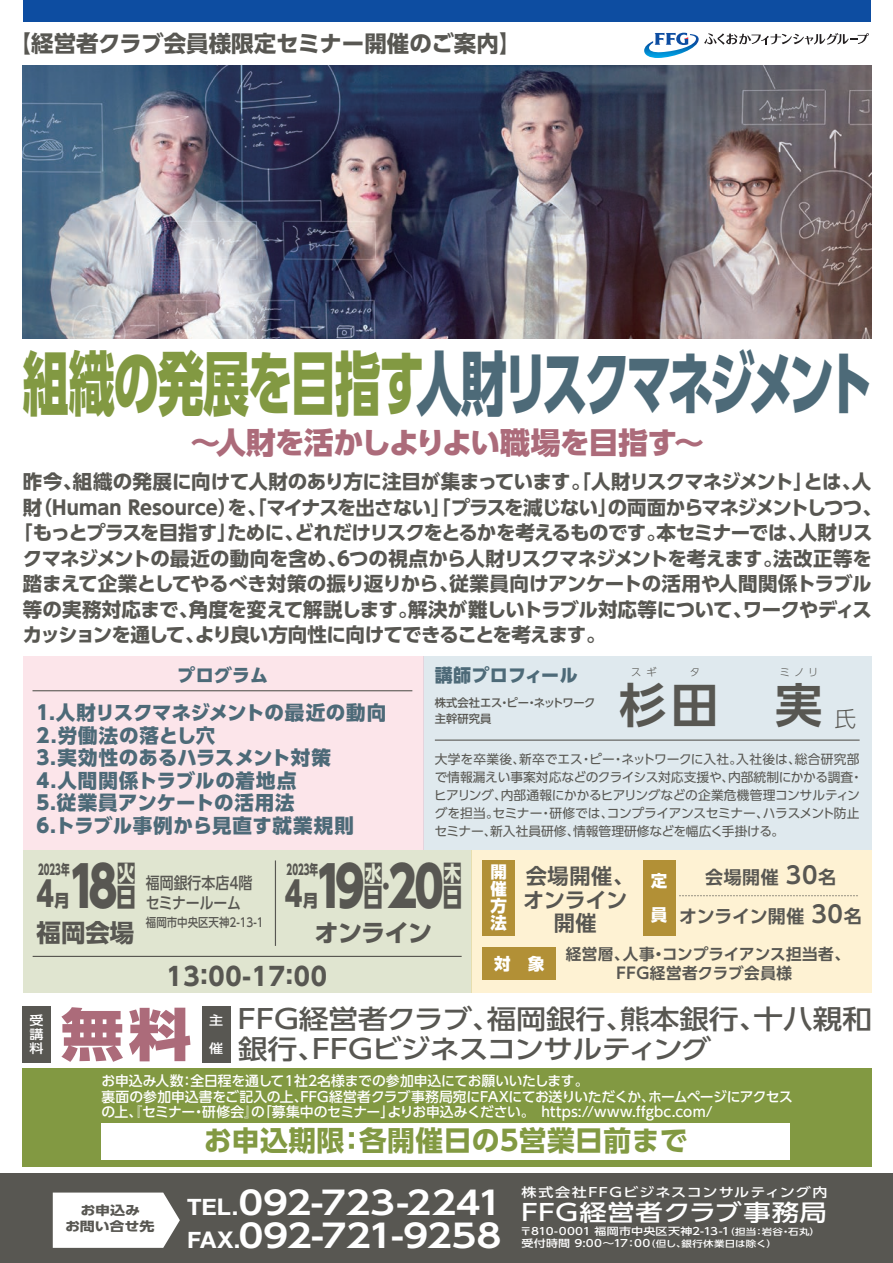
<style>
.page{position:relative;width:893px;height:1263px;background:#fff}
.page>*{position:absolute;margin:0;border:0;box-sizing:border-box;transform-origin:0 0}
.t1{font:800 69.75px "UD Shin Go Pr 6 N";letter-spacing:-.09em;color:#4d6a78;scale:.66 1}
.t2{font:800 56.25px "UD Shin Go Pro";color:#ac6b7a;scale:1.12 1}
.t3{font:800 55.65px "UD Shin Go Pro";color:#585752;scale:.8 1}
.t4{font:700 47.25px "UD Shin Go Pro De";color:#585752}
.t5{font:800 34.35px "UD Shin Go Pro";color:#585752;scale:.78 1}
.t6{font:700 31.8px/32.7px "UD Shin Go Pro De";letter-spacing:-.015em;color:#fff;scale:1.18 1}
.t7{font:800 30px "UD Shin Go Pr 6 N";letter-spacing:-.03em;color:#ac6b7a}
.t8{font:700 27.75px "UD Shin Go Pro";letter-spacing:.015em;color:#829942}
.t9{font:500 26.4px/30.8px "UD Shin Go Pro";letter-spacing:-.025em;color:#585752;scale:1.12 1}
.t10{font:700 25.05px "UD Shin Go Pro";letter-spacing:.03em;color:#585752}
.t11{font:700 24.45px "UD Shin Go Pro";letter-spacing:-.04em;color:#585752}
.t12{font:800 23.1px "UD Shin Go Pro";color:#585752;scale:.8 1}
.t13{font:500 22.8px "UD Shin Go Pro";letter-spacing:.025em;color:#fff;scale:1.19 1}
.t14{font:700 22.5px "UD Shin Go Pro";color:#585752}
.t15{font:700 21.15px/23.5px "UD Shin Go Pro De";letter-spacing:.005em;color:#585752;text-align:center}
.t16{font:700 19.5px "UD Shin Go Pro";letter-spacing:-.035em;color:#585752}
.t17{font:800 19.5px/22.5px "UD Shin Go Pro";letter-spacing:.02em;color:#4d6a78}
.t18{font:700 18px/39px "UD Shin Go Pro De";letter-spacing:.005em;color:#585752;text-align:center}
.t19{font:800 18px "UD Shin Go Pro";letter-spacing:.005em;color:#4d6a78}
.t20{font:800 16.5px/17px "UD Shin Go Pro";color:#fff;text-align:justify}
.t21{font:500 16.2px/20.5px "UD Shin Go Pro";color:#585752;scale:.86 1}
.t22{font:700 15.6px/18.8px "UD Shin Go Pro De";letter-spacing:.03em;color:#585752;text-align:center}
.t23{font:800 14.25px "UD Shin Go Pro";color:#585752;scale:.61 1}
.t24{font:500 13.8px/15.5px "UD Shin Go Pro";letter-spacing:-.01em;color:#fff}
.t25{font:12.75px/18px "UD Shin Go Pro";letter-spacing:-.015em;color:#585752}
.t26{font:500 12.6px "UD Shin Go Pro";letter-spacing:.08em;color:#fff;scale:1.19 1}
.t27{font:700 12.6px "UD Shin Go Pro";letter-spacing:-.005em;color:#585752;scale:1.19 1}
.t28{font:500 12.6px/13.8px "UD Shin Go Pro";letter-spacing:.08em;color:#fff;text-align:justify;scale:1.12 1}
.t29{font:500 12.15px "UD Shin Go Pro";color:#585752;scale:.86 1}
.t30{font:500 11.4px/16.6px "UD Shin Go Pro";color:#585752}
.t31{font:300 10.2px "UD Shin Go Pro";color:#585752}
.t32{font:500 10.05px/11.2px "UD Shin Go Pro";letter-spacing:.02em;color:#fff;scale:1.19 1}
.t33{font:6px "UD Shin Go Pro";color:#585752}
.s1{color:#829942}
.s2{font-family:"UD Shin Go Pro";font-weight:300;font-size:21.75px}
.s3{font-size:25.95px}
.s4{font-size:34.35px}
.s5{font-size:17.25px}
.s6{font-size:23.4px}
.s7{font-size:8.85px}
.s8{font-family:"Helvetica Neue";font-size:22.95px}
</style>
<div class="page">
<div style="left:423px;top:656px;width:449px;height:194px;background:#dfe9ee"></div>
<div style="left:23px;top:850px;width:448px;height:142px;background:#e0e5d0"></div>
<div style="left:23px;top:656px;width:400px;height:194px;background:#fce5ea"></div>
<div style="left:471px;top:850px;width:401px;height:142px;background:#fef2d3"></div>
<div style="left:0;top:1173px;width:893px;height:90px;background:#585752"></div>
<svg style="left:53px;top:1192px;width:127px;height:56px;background:#f1f1f1"></svg>
<div style="left:23px;top:1006px;width:28px;height:57px;background:#585752"></div>
<div style="left:202px;top:1006px;width:28px;height:57px;background:#585752"></div>
<div style="left:23px;top:1068px;width:849px;height:99px;background:#829942"></div>
<div style="left:101px;top:1123px;width:689px;height:36px;background:#fff"></div>
<div style="left:23px;top:0;width:848px;height:22px;background:#0d4da1"></div>
<svg style="left:644px;top:33px;width:225px;height:25px"></svg>
<hr style="left:435px;top:739px;width:425px;height:2px;background:#585752">
<hr style="left:33px;top:690px;width:379px;height:1px;background:#585752">
<img style="left:23px;top:65px;width:849px;height:274px">
<div style="left:483px;top:860px;width:32px;height:75px;background:#b29036"></div>
<div style="left:483px;top:947px;width:73px;height:32px;background:#b29036"></div>
<div style="left:643px;top:860px;width:32px;height:75px;background:#b29036"></div>
<hr style="left:33px;top:956px;width:429px;height:1px;background:#585752">
<hr style="left:275px;top:860px;width:1px;height:86px;background:#585752">
<p class="t14" style="left:9px;top:25px;width:514px">【経営者クラブ会員様限定セミナー開催のご案内】</p>
<h1 class="t1" style="left:23px;top:326px;width:1289px"><span class="s1">組織の発展を目指す</span>人財リスクマネジメント</h1>
<h3 class="t7" style="left:191px;top:418px;width:515px">～人財を活かしよりよい職場を目指す～</h3>
<p class="t16" style="left:23px;top:466px;width:850px">昨今、組織の発展に向けて人財のあり方に注目が集まっています。「人財リスクマネジメント」とは、人</p>
<p class="t16" style="left:23px;top:491px;width:860px">財（Human Resource）を、「マイナスを出さない」「プラスを減じない」の両面からマネジメントしつつ、</p>
<p class="t16" style="left:13px;top:517px;width:861px">「もっとプラスを目指す」ために、どれだけリスクをとるかを考えるものです。本セミナーでは、人財リス</p>
<p class="t16" style="left:23px;top:542px;width:851px">クマネジメントの最近の動向を含め、6つの視点から人財リスクマネジメントを考えます。法改正等を</p>
<p class="t16" style="left:23px;top:568px;width:850px">踏まえて企業としてやるべき対策の振り返りから、従業員向けアンケートの活用や人間関係トラブル</p>
<p class="t16" style="left:23px;top:593px;width:851px">等の実務対応まで、角度を変えて解説します。解決が難しいトラブル対応等について、ワークやディス</p>
<p class="t16" style="left:23px;top:619px;width:584px">カッションを通して、より良い方向性に向けてできることを考えます。</p>
<p class="t19" style="left:177px;top:660px;width:92px">プログラム</p>
<p class="t19" style="left:435px;top:660px;width:144px">講師プロフィール</p>
<p class="t30" style="left:435px;top:694px;width:162px">株式会社エス・ピー・ネットワーク主幹研究員</p>
<p class="t31" style="left:631px;top:664px;width:43px">スギ　</p>
<p class="t31" style="left:690px;top:664px;width:27px">タ　</p>
<p class="t31" style="left:780px;top:664px;width:40px">ミノリ</p>
<h3 class="t4" style="left:619px;top:667px;width:239px">杉田　実<span class="s2">氏</span></h3>
<p class="t25" style="left:434px;top:749px;width:430px">大学を卒業後、新卒でエス・ピー・ネットワークに入社。入社後は、総合研究部で情報漏えい事案対応などのクライシス対応支援や、内部統制にかかる調査・ヒアリング、内部通報にかかるヒアリングなどの企業危機管理コンサルティングを担当。セミナー・研修では、コンプライアンスセミナー、ハラスメント防止セミナー、新入社員研修、情報管理研修などを幅広く手掛ける。</p>
<p class="t17" style="left:37px;top:701px;width:351px">1.人財リスクマネジメントの最近の動向<br>2.労働法の落とし穴<br>3.実効性のあるハラスメント対策<br>4.人間関係トラブルの着地点<br>5.従業員アンケートの活用法<br>6.トラブル事例から見直す就業規則</p>
<p class="t23" style="left:38px;top:858px;width:53px">2023年</p>
<h3 class="t3" style="left:68px;top:842px;width:87px">18<span class="s3">日</span></h3>
<p class="t23" style="left:287px;top:858px;width:53px">2023年</p>
<h3 class="t3" style="left:315px;top:842px;width:187px">19<span class="s3">日</span><span class="s4">·</span>20<span class="s3">日</span></h3>
<p class="t21" style="left:146px;top:872px;width:126px;text-indent:-29px"><sup>火</sup> 福岡銀行本店4階セミナールーム</p>
<p class="t29" style="left:146px;top:913px;width:139px">福岡市中央区天神2-13-1</p>
<p class="t12" style="left:364px;top:854px;width:25px">水</p>
<p class="t12" style="left:443px;top:854px;width:25px">木</p>
<h3 class="t5" style="left:37px;top:865px;width:44px">4<span class="s5">月</span></h3>
<h3 class="t5" style="left:285px;top:865px;width:45px">4<span class="s5">月</span></h3>
<p class="t11" style="left:37px;top:912px;width:99px">福岡会場</p>
<p class="t11" style="left:314px;top:912px;width:119px">オンライン</p>
<p class="t10" style="left:167px;top:956px;width:162px">13：00-17：00</p>
<p class="t20" style="left:490px;top:863px;width:18px">開催方法</p>
<p class="t20" style="left:494px;top:955px;width:52px">対　象</p>
<p class="t18" style="left:679px;top:857px;width:184px">会場開催 <span class="s6">30</span>名<br>オンライン開催 <span class="s6">30</span>名</p>
<p class="t15" style="left:523px;top:864px;width:113px">会場開催、オンライン開催</p>
<p class="t20" style="left:651px;top:863px;width:18px;line-height:33.9px">定員</p>
<p class="t33" style="left:677px;top:890px;width:184px">・・・・・・・・・・・・・・・・・・・・・・・・・・・・・・・・・・・・・・・・・・・・・・・・・・・・・・・・・・・・</p>
<p class="t22" style="left:566px;top:944px;width:286px">経営層、人事・コンプライアンス担当者、<br>FFG経営者クラブ会員様</p>
<h2 class="t2" style="left:61px;top:988px;width:118px">無料</h2>
<h3 class="t9" style="left:232px;top:1002px;width:573px">ＦＦＧ経営者クラブ、福岡銀行、熊本銀行、十八親和銀行、ＦＦＧビジネスコンサルティング</h3>
<p class="t24" style="left:101px;top:1073px;width:693px">お申込み人数：全日程を通して１社2名様までの参加申込にてお願いいたします。<br>裏面の参加申込書をご記入の上、FFG経営者クラブ事務局宛にFAXにてお送りいただくか、ホームページにアクセスの上、『セミナー・研修会』の「募集中のセミナー」よりお申込みください。　https://www.ffgbc.com/</p>
<h3 class="t8" style="left:204px;top:1118px;width:485px">お申込期限：各開催日の5営業日前まで</h3>
<p class="t28" style="left:29px;top:1013px;width:14px">受講料</p>
<p class="t28" style="left:209px;top:1006px;width:14px;line-height:27.6px">主催</p>
<p class="t27" style="left:81px;top:1200px;width:52px">お申込み</p>
<p class="t27" style="left:65px;top:1216px;width:77px">お問い合せ先</p>
<p class="t26" style="left:521px;top:1181px;width:259px">株式会社FFGビジネスコンサルティング内</p>
<p class="t32" style="left:520px;top:1226px;width:254px">〒810-0001 福岡市中央区天神2-13-1<span class="s7">（担当：岩谷・石丸）</span>受付時間 9:00～17：00<span class="s7">（但し、銀行休業日は除く）</span></p>
<h3 class="t6" style="left:187px;top:1185px;width:269px"><span class="s8">TEL.</span>092-723-2241<br><span class="s8">FAX.</span>092-721-9258</h3>
<p class="t13" style="left:521px;top:1193px;width:258px">FFG経営者クラブ事務局</p>
</div>
